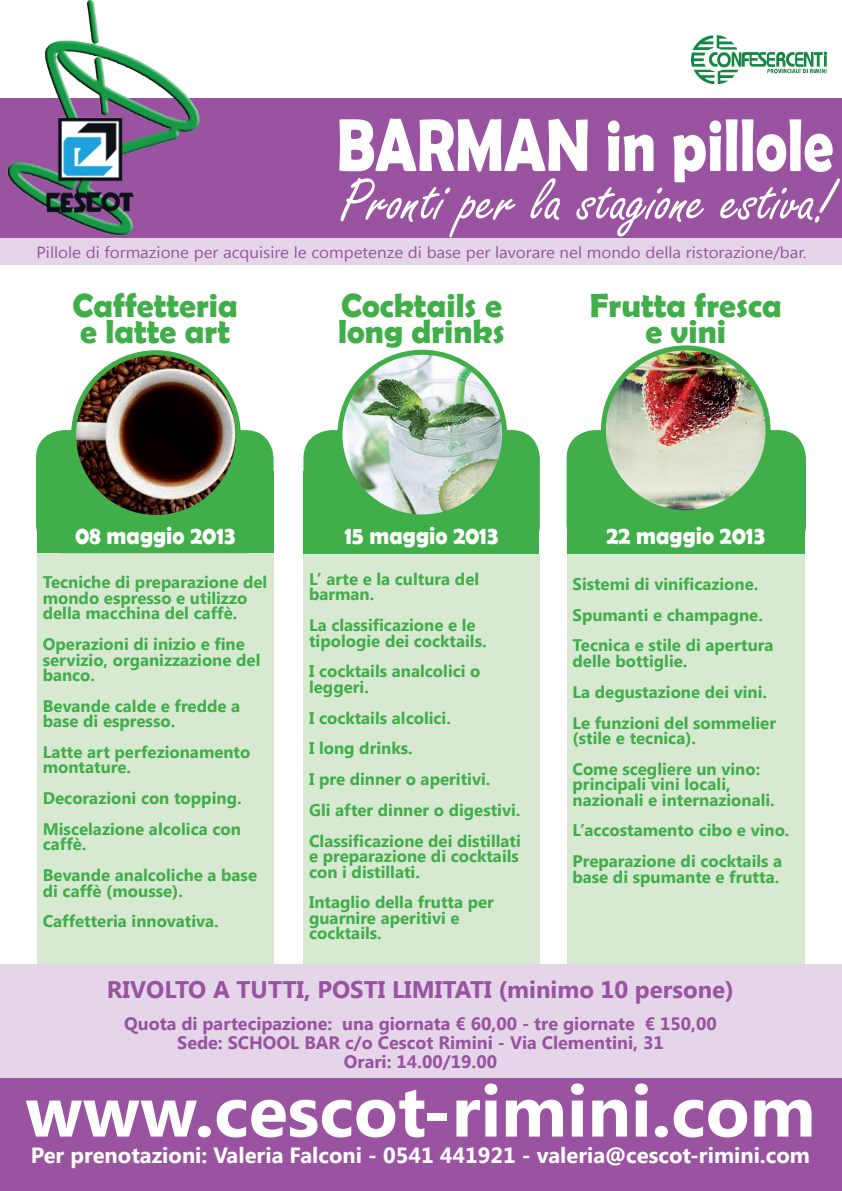
<style>
.page{position:relative;width:842px;height:1191px;background:#fff}
.page>*{position:absolute;margin:0;border:0;box-sizing:border-box;transform-origin:0 0}
.t1{font:700 75px "Berlin Sans FB Demi";color:#fff;scale:.8 1}
.t2{font:700 72px "Segoe UI";color:#fff}
.t3{font:65px "Freestyle Script";color:#fff}
.t4{font:700 33.6px/25.2px "Berlin Sans FB Demi";color:#40ae49}
.t5{font:700 25.2px "Berlin Sans FB Demi";color:#fff;scale:.91 1}
.t6{font:700 24px "Segoe UI";color:#9953a1}
.t7{font:700 22px "Segoe UI";color:#fff}
.t8{font:700 18px/18.8px "Segoe UI";color:#9953a1;text-align:center}
.t9{font:700 16.8px/15.4px "Segoe UI";color:#40ae49}
.t10{font:16px "Segoe UI";color:#9953a1;scale:1.06 1}
</style>
<div class="page">
<div style="left:0;top:964px;width:842px;height:227px;background:#9953a1"></div>
<div style="left:0;top:238px;width:842px;height:27px;background:#e4d5e8"></div>
<div style="left:567px;top:471px;width:238px;height:83px;background:#40ae49"></div>
<div style="left:303px;top:471px;width:236px;height:83px;background:#40ae49"></div>
<div style="left:0;top:98px;width:842px;height:140px;background:#9953a1"></div>
<img style="left:692px;top:36px;width:134px;height:48px">
<div style="left:37px;top:553px;width:236px;height:497px;background:#d8e9d2"></div>
<div style="left:303px;top:554px;width:237px;height:496px;background:#d8e9d2"></div>
<div style="left:567px;top:554px;width:238px;height:496px;background:#d8e9d2"></div>
<img style="left:7px;top:0;width:193px;height:236px">
<div style="left:0;top:964px;width:842px;height:113px;background:#e4d5e8"></div>
<div style="left:36px;top:430px;width:238px;height:123px;background:#40ae49;border-radius:28px"></div>
<img style="left:74px;top:353px;width:164px;height:164px;border-radius:82px">
<div style="left:71px;top:350px;width:170px;height:170px;border:5px solid #40ae49;border-radius:50%"></div>
<div style="left:303px;top:430px;width:237px;height:123px;background:#40ae49;border-radius:28px"></div>
<img style="left:340px;top:352px;width:165px;height:165px;border-radius:82px">
<div style="left:337px;top:350px;width:170px;height:169px;border:5px solid #40ae49;border-radius:50%"></div>
<div style="left:567px;top:430px;width:239px;height:123px;background:#40ae49;border-radius:28px"></div>
<img style="left:604px;top:348px;width:164px;height:161px">
<div style="left:601px;top:345px;width:169px;height:170px;border:5px solid #40ae49;border-radius:50%"></div>
<h1 class="t1" style="left:337px;top:102px;width:622px">BARMAN in pillole</h1>
<h3 class="t3" style="left:340px;top:165px;width:495px">Pronti per la stagione estiva!</h3>
<p class="t10" style="left:36px;top:241px;width:728px">Pillole di formazione per acquisire le competenze di base per lavorare nel mondo della ristorazione/bar.</p>
<h3 class="t4" style="left:73px;top:293px;width:167px">Caffetteria e latte art</h3>
<h3 class="t4" style="left:338px;top:293px;width:168px">Cocktails e long drinks</h3>
<h3 class="t4" style="left:590px;top:293px;width:194px;text-align:center">Frutta fresca e vini</h3>
<h3 class="t5" style="left:75px;top:521px;width:177px">08 maggio 2013</h3>
<p class="t9" style="left:43px;top:574px;width:226px">Tecniche di preparazione del mondo espresso e utilizzo della macchina del caffè.</p>
<p class="t9" style="left:43px;top:635px;width:219px">Operazioni di inizio e fine servizio, organizzazione del banco.</p>
<p class="t9" style="left:43px;top:697px;width:199px">Bevande calde e fredde a base di espresso.</p>
<p class="t9" style="left:43px;top:743px;width:209px">Latte art perfezionamento montature.</p>
<p class="t9" style="left:43px;top:782px;width:200px;line-height:30.8px">Decorazioni con topping.<br>Miscelazione alcolica con</p>
<p class="t9" style="left:43px;top:828px;width:216px;line-height:30.8px">caffè.<br>Bevande analcoliche a base</p>
<p class="t9" style="left:43px;top:874px;width:177px;line-height:30.8px">di caffè (mousse).<br>Caffetteria innovativa.</p>
<h3 class="t5" style="left:345px;top:521px;width:170px">15 maggio 2013</h3>
<p class="t9" style="left:309px;top:570px;width:172px">L’ arte e la cultura del barman.</p>
<p class="t9" style="left:309px;top:616px;width:179px">La classificazione e le tipologie dei cocktails.</p>
<p class="t9" style="left:309px;top:663px;width:173px">I cocktails analcolici o leggeri.</p>
<p class="t9" style="left:309px;top:701px;width:213px;line-height:30.8px">I cocktails alcolici.<br>I long drinks.<br>I pre dinner o aperitivi.<br>Gli after dinner o digestivi.<br>Classificazione dei distillati</p>
<p class="t9" style="left:309px;top:847px;width:211px">e preparazione di cocktails con i distillati.</p>
<p class="t9" style="left:309px;top:894px;width:186px">Intaglio della frutta per guarnire aperitivi e cocktails.</p>
<h3 class="t5" style="left:607px;top:521px;width:175px">22 maggio 2013</h3>
<p class="t9" style="left:573px;top:567px;width:203px;line-height:30.8px">Sistemi di vinificazione.<br>Spumanti e champagne.<br>Tecnica e stile di apertura</p>
<p class="t9" style="left:573px;top:644px;width:205px;line-height:30.8px">delle bottiglie.<br>La degustazione dei vini.<br>Le funzioni del sommelier</p>
<p class="t9" style="left:573px;top:721px;width:189px;line-height:30.8px">(stile e tecnica).<br>Come scegliere un vino:</p>
<p class="t9" style="left:573px;top:775px;width:204px">principali vini locali, nazionali e internazionali.</p>
<p class="t9" style="left:573px;top:814px;width:218px;line-height:30.8px">L’accostamento cibo e vino.<br>Preparazione di cocktails a</p>
<p class="t9" style="left:573px;top:868px;width:208px">base di spumante e frutta.</p>
<h3 class="t6" style="left:107px;top:972px;width:629px">RIVOLTO A TUTTI, POSTI LIMITATI (minimo 10 persone)</h3>
<p class="t8" style="left:124px;top:1013px;width:594px">Quota di partecipazione: una giornata € 60,00 - tre giornate € 150,00<br>Sede: SCHOOL BAR c/o Cescot Rimini - Via Clementini, 31<br>Orari: 14.00/19.00</p>
<h2 class="t2" style="left:25px;top:1059px;width:792px">www.cescot-rimini.com</h2>
<h3 class="t7" style="left:31px;top:1139px;width:781px">Per prenotazioni: Valeria Falconi - 0541 441921 - valeria@cescot-rimini.com</h3>
</div>
